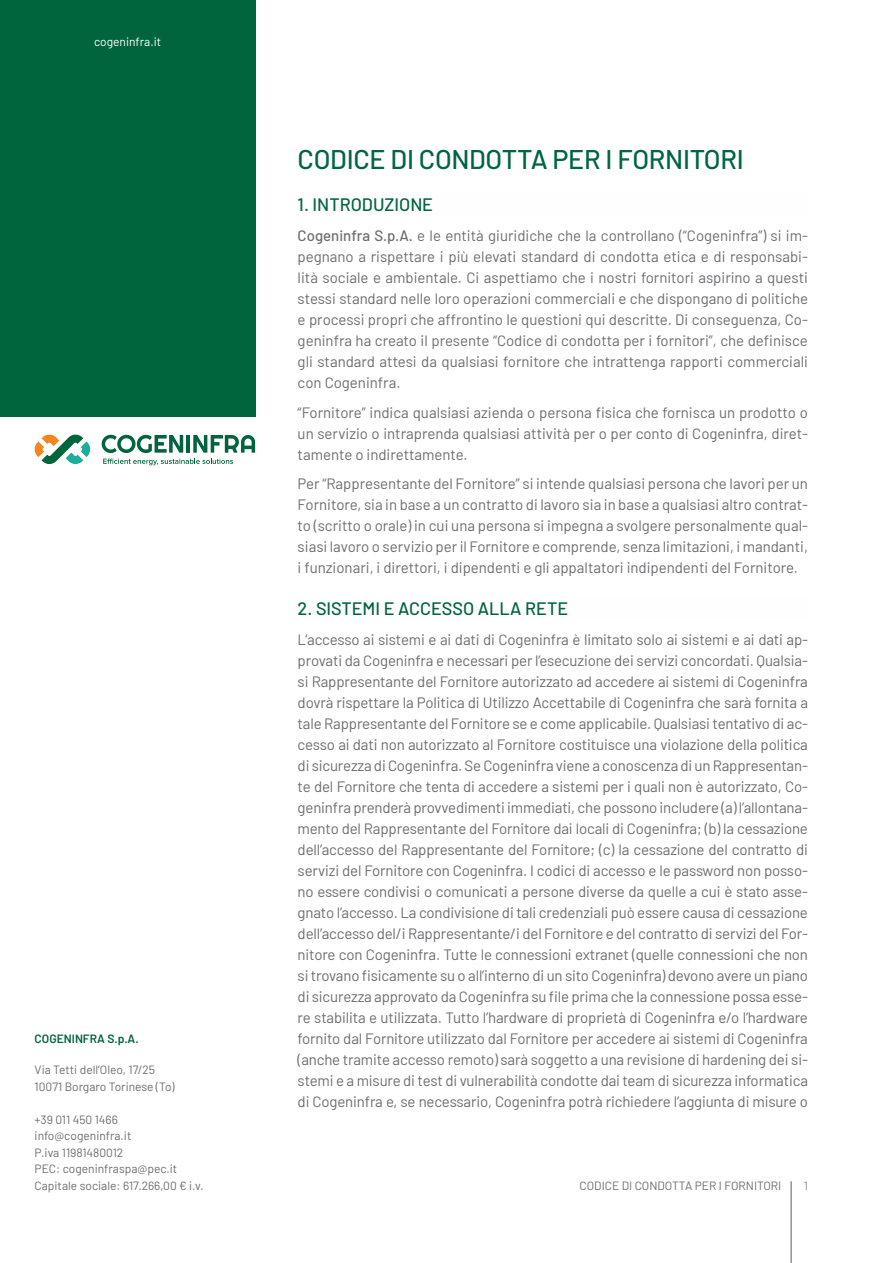
<style>
.page{position:relative;width:893px;height:1263px;background:#fff}
.page>*{position:absolute;margin:0;border:0;box-sizing:border-box;transform-origin:0 0}
.Titoli{font:500 27px "Barlow";letter-spacing:-.01em;color:#006446}
.t1{font:500 18px "Barlow";color:#00643d}
.Paragrafi{font:15px/21px "Barlow";color:#6c6d70;text-align:justify}
.t2{font:12px "Barlow";color:#6c6d70}
.t3{font:600 12px "Barlow";color:#00643d}
.t4{font:12px "Barlow";color:#fff}
.t5{font:300 12px "Barlow";color:#6c6d70}
.s1{font-weight:500}
</style>
<div class="page">
<hr style="left:791px;top:1182px;width:1px;height:81px;background:#6c6d70">
<svg style="left:102px;top:435px;width:81px;height:18px"></svg>
<hr style="left:186px;top:435px;width:4px;height:18px;background:#00643d">
<svg style="left:193px;top:435px;width:62px;height:18px"></svg>
<svg style="left:34px;top:434px;width:57px;height:30px"></svg>
<svg style="left:103px;top:459px;width:130px;height:6px"></svg>
<div style="left:0;top:0;width:255px;height:417px;background:#00643d"></div>
<p class="t4" style="left:94px;top:33px;width:69px">cogeninfra.it</p>
<p class="t3" style="left:35px;top:1030px;width:106px">COGENINFRA S.p.A.</p>
<p class="t2" style="left:35px;top:1061px;width:122px">Via Tetti dell’Oleo, 17/25</p>
<p class="t2" style="left:35px;top:1078px;width:142px">10071 Borgaro Torinese (To)</p>
<p class="t2" style="left:35px;top:1111px;width:85px">+39 011 450 1466</p>
<p class="t2" style="left:35px;top:1127px;width:98px">info@cogeninfra.it</p>
<p class="t2" style="left:35px;top:1144px;width:90px">P.iva 11981480012</p>
<p class="t2" style="left:35px;top:1160px;width:144px">PEC: cogeninfraspa@pec.it</p>
<p class="t2" style="left:35px;top:1177px;width:171px">Capitale sociale: 617.266,00 € i.v.</p>
<p class="Titoli" style="left:298px;top:140px;width:448px">CODICE DI CONDOTTA PER I FORNITORI</p>
<p class="t1" style="left:298px;top:192px;width:137px">1. INTRODUZIONE</p>
<p class="Paragrafi" style="left:298px;top:224px;width:512px"><span class="s1">Cogeninfra S.p.A.</span> e le entità giuridiche che la controllano (“Cogeninfra”) si im&shy;pegnano a rispettare i più elevati standard di condotta etica e di responsabi&shy;lità sociale e ambientale. Ci aspettiamo che i nostri fornitori aspirino a questi stessi standard nelle loro operazioni commerciali e che dispongano di politiche e processi propri che affrontino le questioni qui descritte. Di conseguenza, Co&shy;geninfra ha creato il presente “Codice di condotta per i fornitori”, che definisce gli standard attesi da qualsiasi fornitore che intrattenga rapporti commerciali con Cogeninfra.</p>
<p class="Paragrafi" style="left:298px;top:400px;width:512px">“Fornitore” indica qualsiasi azienda o persona fisica che fornisca un prodotto o un servizio o intraprenda qualsiasi attività per o per conto di Cogeninfra, diret&shy;tamente o indirettamente.</p>
<p class="Paragrafi" style="left:298px;top:472px;width:512px">Per “Rappresentante del Fornitore” si intende qualsiasi persona che lavori per un Fornitore, sia in base a un contratto di lavoro sia in base a qualsiasi altro contrat&shy;to (scritto o orale) in cui una persona si impegna a svolgere personalmente qual&shy;siasi lavoro o servizio per il Fornitore e comprende, senza limitazioni, i mandanti, i funzionari, i direttori, i dipendenti e gli appaltatori indipendenti del Fornitore.</p>
<p class="t1" style="left:298px;top:595px;width:272px">2. SISTEMI E ACCESSO ALLA RETE</p>
<p class="Paragrafi" style="left:298px;top:627px;width:512px">L’accesso ai sistemi e ai dati di Cogeninfra è limitato solo ai sistemi e ai dati ap&shy;provati da Cogeninfra e necessari per l’esecuzione dei servizi concordati. Qualsia&shy;si Rappresentante del Fornitore autorizzato ad accedere ai sistemi di Cogeninfra dovrà rispettare la Politica di Utilizzo Accettabile di Cogeninfra che sarà fornita a tale Rappresentante del Fornitore se e come applicabile. Qualsiasi tentativo di ac&shy;cesso ai dati non autorizzato al Fornitore costituisce una violazione della politica di sicurezza di Cogeninfra. Se Cogeninfra viene a conoscenza di un Rappresentan&shy;te del Fornitore che tenta di accedere a sistemi per i quali non è autorizzato, Co&shy;geninfra prenderà provvedimenti immediati, che possono includere (a) l’allontana&shy;mento del Rappresentante del Fornitore dai locali di Cogeninfra; (b) la cessazione dell’accesso del Rappresentante del Fornitore; (c) la cessazione del contratto di servizi del Fornitore con Cogeninfra. I codici di accesso e le password non posso&shy;no essere condivisi o comunicati a persone diverse da quelle a cui è stato asse&shy;gnato l’accesso. La condivisione di tali credenziali può essere causa di cessazione dell’accesso del/i Rappresentante/i del Fornitore e del contratto di servizi del For&shy;nitore con Cogeninfra. Tutte le connessioni extranet (quelle connessioni che non si trovano fisicamente su o all’interno di un sito Cogeninfra) devono avere un piano di sicurezza approvato da Cogeninfra su file prima che la connessione possa esse&shy;re stabilita e utilizzata. Tutto l’hardware di proprietà di Cogeninfra e/o l’hardware fornito dal Fornitore utilizzato dal Fornitore per accedere ai sistemi di Cogeninfra (anche tramite accesso remoto) sarà soggetto a una revisione di hardening dei si&shy;stemi e a misure di test di vulnerabilità condotte dai team di sicurezza informatica di Cogeninfra e, se necessario, Cogeninfra potrà richiedere l’aggiunta di misure o</p>
<p class="t2" style="left:579px;top:1177px;width:203px">CODICE DI CONDOTTA PER I FORNITORI</p>
<p class="t5" style="left:804px;top:1177px;width:6px">1</p>
</div>
